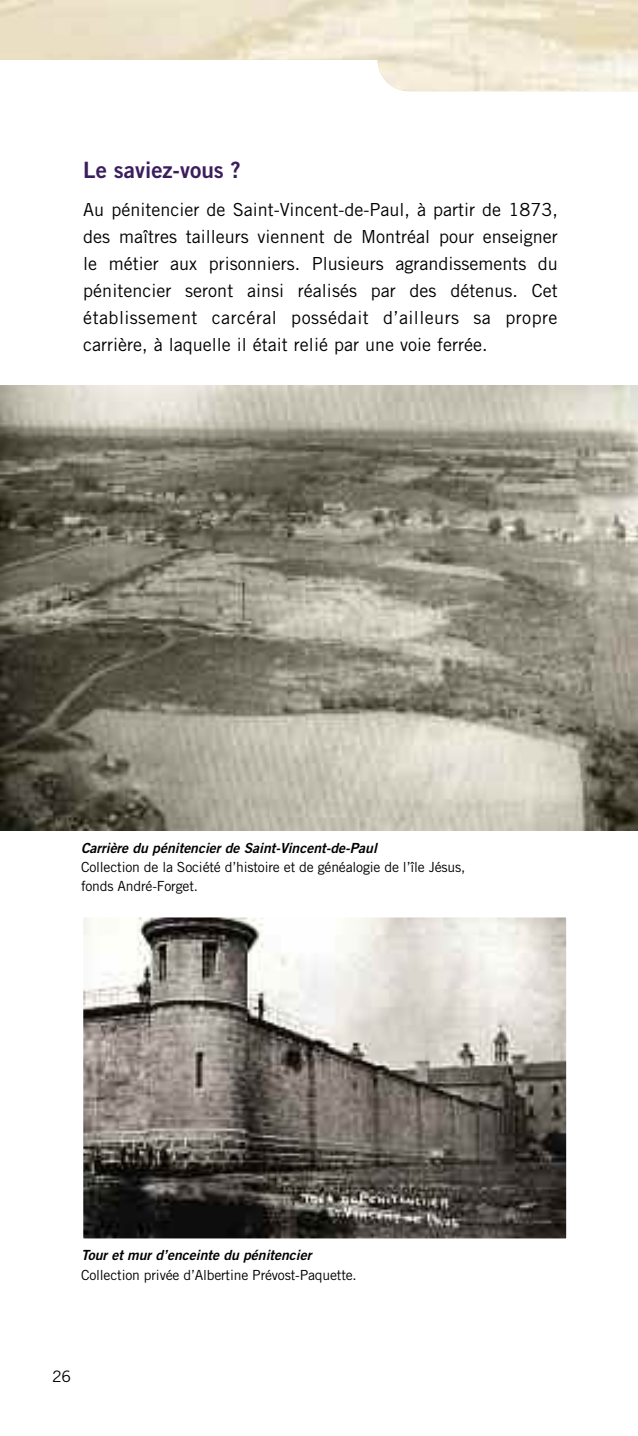
<style>
.page{position:relative;width:638px;height:1436px;background:#fff}
.page>*{position:absolute;margin:0;border:0;box-sizing:border-box;transform-origin:0 0}
.t1{font:22.5px "Trade Gothic Bold Two";color:#3c1d5d}
.t2{font:18px/27px "Trade Gothic";color:#000;text-align:justify}
.t3{font:15.75px "Trade Gothic";color:#000}
.t4{font:13.95px/19.1px "Trade Gothic";letter-spacing:-.01em;color:#000}
.t5{font:italic 13.95px "Trade Gothic Bold Two";color:#000}
</style>
<div class="page">
<img style="left:0;top:385px;width:638px;height:445px">
<img style="left:84px;top:918px;width:481px;height:319px">
<div style="left:81px;top:915px;width:487px;height:325px;border:2px solid #fff"></div>
<p class="t1" style="left:83px;top:162px;width:159px">Le saviez-vous ?</p>
<p class="t2" style="left:83px;top:198px;width:476px">Au pénitencier de Saint-Vincent-de-Paul, à partir de 1873, des maîtres tailleurs viennent de Montréal pour enseigner le métier aux prisonniers. Plusieurs agrandissements du pénitencier seront ainsi réalisés par des détenus. Cet établissement carcéral possédait d’ailleurs sa propre carrière, à laquelle il était relié par une voie ferrée.</p>
<p class="t5" style="left:81px;top:842px;width:297px">Carrière du pénitencier de Saint-Vincent-de-Paul</p>
<p class="t4" style="left:81px;top:858px;width:386px">Collection de la Société d’histoire et de généalogie de l’île Jésus, fonds André-Forget.</p>
<p class="t5" style="left:81px;top:1249px;width:232px">Tour et mur d’enceinte du pénitencier</p>
<p class="t4" style="left:81px;top:1265px;width:277px">Collection privée d’Albertine Prévost-Paquette.</p>
<p class="t3" style="left:52px;top:1370px;width:21px">26</p>
</div>
